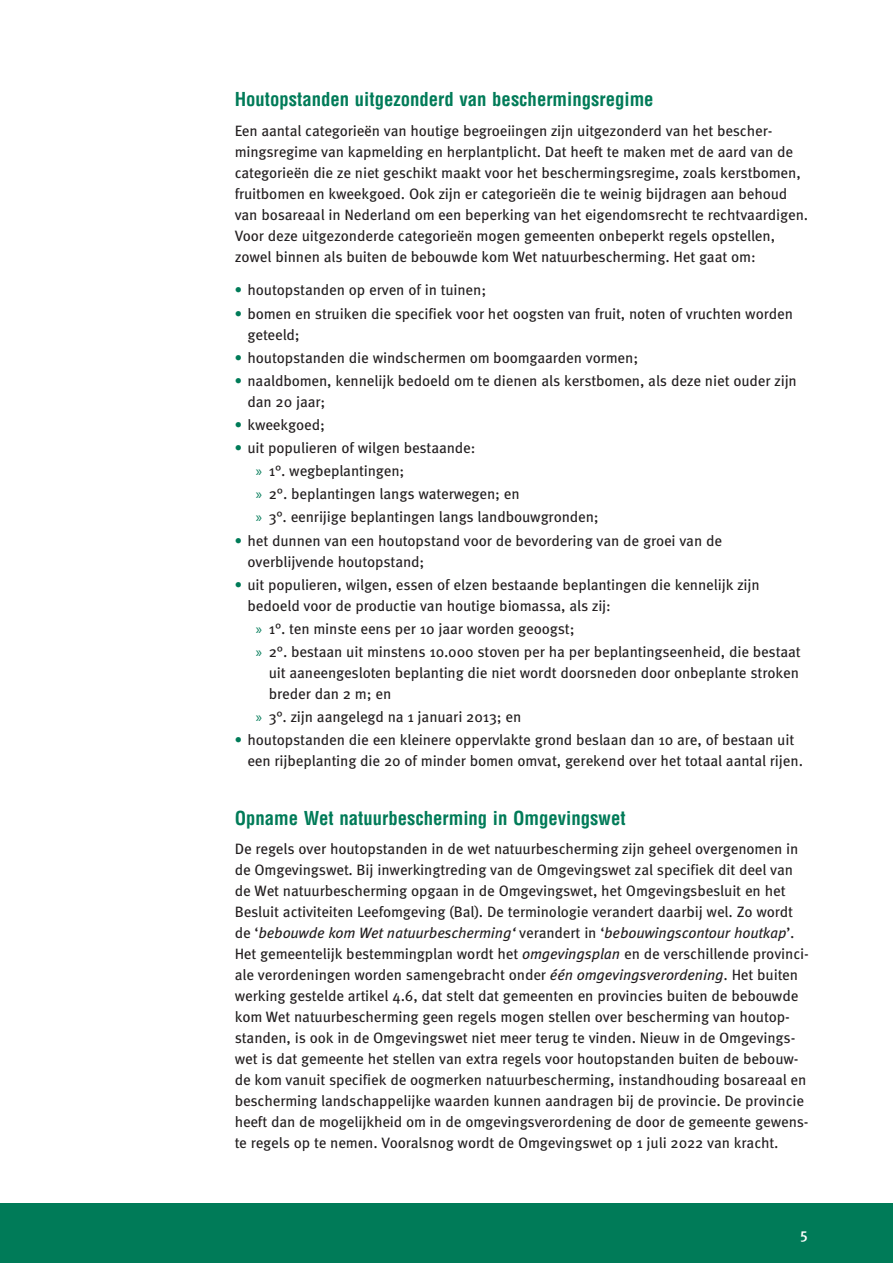
<style>
.page{position:relative;width:893px;height:1263px;background:#fff}
.page>*{position:absolute;margin:0;border:0;box-sizing:border-box;transform-origin:0 0}
.tussenkop{font:700 condensed 18.75px "Helvetica";color:#007b58}
.brood{font:15px/21px "FF Meta Pro";letter-spacing:-.01em;color:#231f20}
.t1{font:500 15px "FF Meta Pro";color:#fff}
.s1{font-weight:700;color:#007b58}
.s2{font-family:"Myriad Pro";color:#007b58}
.s3{font-style:italic}
</style>
<div class="page">
<div style="left:0;top:1203px;width:893px;height:60px;background:#007b58"></div>
<p class="tussenkop" style="left:235px;top:88px;width:420px">Houtopstanden uitgezonderd van beschermingsregime</p>
<p class="brood" style="left:235px;top:119px;width:575px">Een aantal categorieën van houtige begroeiingen zijn uitgezonderd van het bescher&shy;mingsregime van kapmelding en herplantplicht. Dat heeft te maken met de aard van de categorieën die ze niet geschikt maakt voor het beschermingsregime, zoals kerstbomen, fruitbomen en kweekgoed. Ook zijn er categorieën die te weinig bijdragen aan behoud van bosareaal in Nederland om een beperking van het eigendomsrecht te rechtvaardigen.<br>Voor deze uitgezonderde categorieën mogen gemeenten onbeperkt regels opstellen, zowel binnen als buiten de bebouwde kom Wet natuurbescherming. Het gaat om:</p>
<p class="brood" style="left:235px;top:279px;width:253px"><span class="s1">•</span> houtopstanden op erven of in tuinen;</p>
<p class="brood" style="left:247px;top:302px;width:547px;text-indent:-13px"><span class="s1">•</span> bomen en struiken die specifiek voor het oogsten van fruit, noten of vruchten worden geteeld;</p>
<p class="brood" style="left:235px;top:346px;width:405px"><span class="s1">•</span> houtopstanden die windschermen om boomgaarden vormen;</p>
<p class="brood" style="left:247px;top:369px;width:551px;text-indent:-13px"><span class="s1">•</span> naaldbomen, kennelijk bedoeld om te dienen als kerstbomen, als deze niet ouder zijn dan 20 jaar;</p>
<p class="brood" style="left:235px;top:413px;width:92px"><span class="s1">•</span> kweekgoed;</p>
<p class="brood" style="left:235px;top:436px;width:242px"><span class="s1">•</span> uit populieren of wilgen bestaande:</p>
<p class="brood" style="left:256px;top:459px;width:150px"><span class="s2">»</span> 1°. wegbeplantingen;</p>
<p class="brood" style="left:256px;top:483px;width:265px"><span class="s2">»</span> 2°. beplantingen langs waterwegen; en</p>
<p class="brood" style="left:256px;top:506px;width:344px"><span class="s2">»</span> 3°. eenrijige beplantingen langs landbouwgronden;</p>
<p class="brood" style="left:247px;top:529px;width:476px;text-indent:-13px"><span class="s1">•</span> het dunnen van een houtopstand voor de bevordering van de groei van de overblijvende houtopstand;</p>
<p class="brood" style="left:247px;top:573px;width:514px;text-indent:-13px"><span class="s1">•</span> uit populieren, wilgen, essen of elzen bestaande beplantingen die kennelijk zijn bedoeld voor de productie van houtige biomassa, als zij:</p>
<p class="brood" style="left:256px;top:617px;width:320px"><span class="s2">»</span> 1°. ten minste eens per 10 jaar worden geoogst;</p>
<p class="brood" style="left:269px;top:640px;width:534px;text-indent:-13px"><span class="s2">»</span> 2°. bestaan uit minstens 10.000 stoven per ha per beplantingseenheid, die bestaat uit aaneengesloten beplanting die niet wordt doorsneden door onbeplante stroken breder dan 2 m; en</p>
<p class="brood" style="left:256px;top:705px;width:267px"><span class="s2">»</span> 3°. zijn aangelegd na 1 januari 2013; en</p>
<p class="brood" style="left:247px;top:728px;width:557px;text-indent:-13px"><span class="s1">•</span> houtopstanden die een kleinere oppervlakte grond beslaan dan 10 are, of bestaan uit een rijbeplanting die 20 of minder bomen omvat, gerekend over het totaal aantal rijen.</p>
<p class="tussenkop" style="left:235px;top:806px;width:392px">Opname Wet natuurbescherming in Omgevingswet</p>
<p class="brood" style="left:235px;top:837px;width:576px">De regels over houtopstanden in de wet natuurbescherming zijn geheel overgenomen in de Omgevingswet. Bij inwerkingtreding van de Omgevingswet zal specifiek dit deel van de Wet natuurbescherming opgaan in de Omgevingswet, het Omgevingsbesluit en het Besluit activiteiten Leefomgeving (Bal). De terminologie verandert daarbij wel. Zo wordt de ‘<span class="s3">bebouwde kom Wet natuurbescherming‘</span> verandert in ‘<span class="s3">bebouwingscontour houtkap</span>’.<br>Het gemeentelijk bestemmingplan wordt het <span class="s3">omgevingsplan</span> en de verschillende provinci&shy;ale verordeningen worden samengebracht onder <span class="s3">één omgevingsverordening</span>. Het buiten werking gestelde artikel 4.6, dat stelt dat gemeenten en provincies buiten de bebouwde kom Wet natuurbescherming geen regels mogen stellen over bescherming van houtop&shy;standen, is ook in de Omgevingswet niet meer terug te vinden. Nieuw in de Omgevings&shy;wet is dat gemeente het stellen van extra regels voor houtopstanden buiten de bebouw&shy;de kom vanuit specifiek de oogmerken natuurbescherming, instandhouding bosareaal en bescherming landschappelijke waarden kunnen aandragen bij de provincie. De provincie heeft dan de mogelijkheid om in de omgevingsverordening de door de gemeente gewens&shy;te regels op te nemen. Vooralsnog wordt de Omgevingswet op 1 juli 2022 van kracht.</p>
<p class="t1" style="left:800px;top:1222px;width:9px">5</p>
</div>
